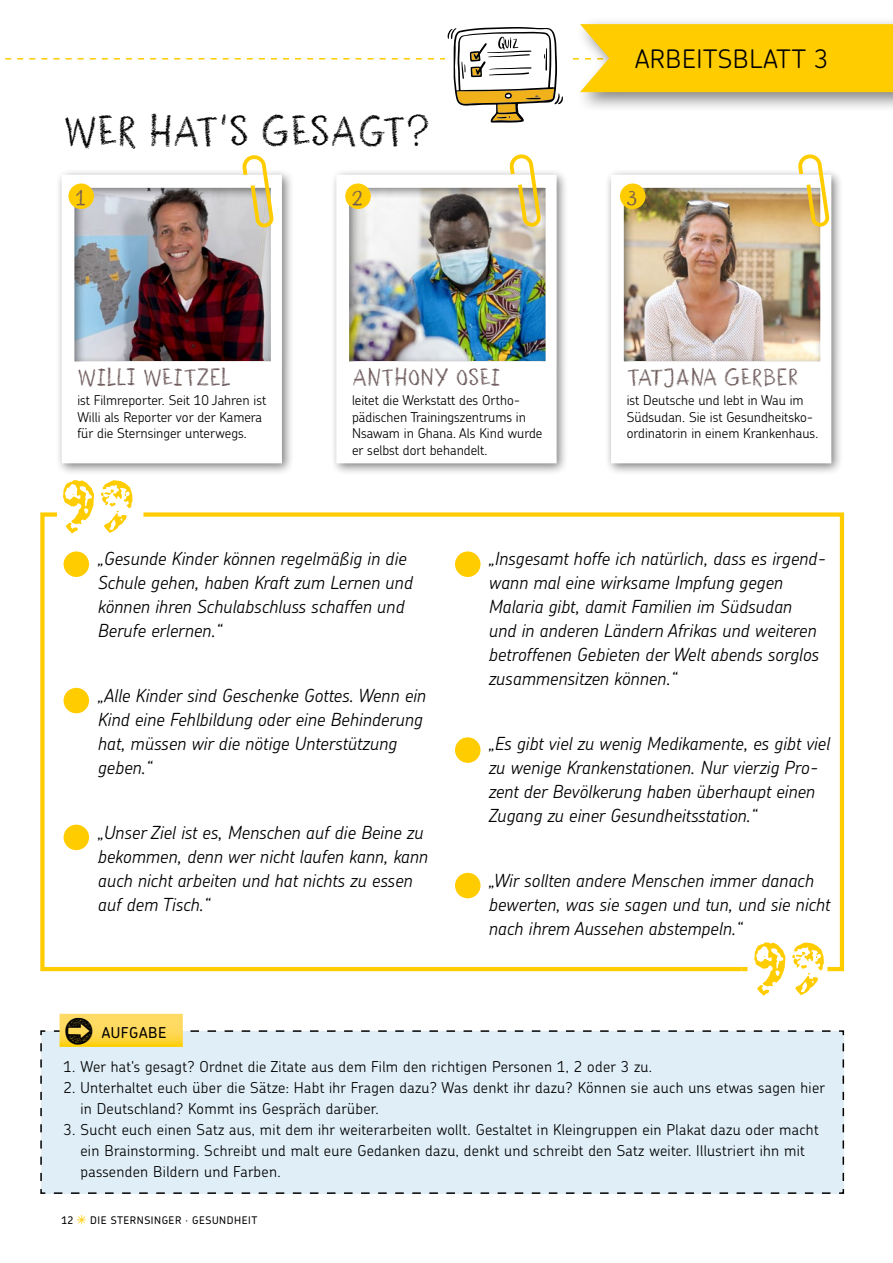
<style>
.page{position:relative;width:893px;height:1263px;background:#fff}
.page>*{position:absolute;margin:0;border:0;box-sizing:border-box;transform-origin:0 0}
.t1{font:40.5px "KG Arrows";color:#000}
.t2{font:37.5px "Sternsinger";color:#000}
.t3{font:300 25.5px "Chevin";letter-spacing:.02em;color:#000}
.t4{font:21px "Sternsinger";color:#695556}
.t5{font:italic 300 18px/24px "Chevin Pro";color:#000}
.t6{font:18px "Sternsinger";color:#695556}
.t7{font:300 15px/21px "Chevin";letter-spacing:.02em;color:#000}
.t8{font:500 15px "Chevin";letter-spacing:.04em;color:#000}
.t9{font:300 13.5px/16.5px "Chevin";color:#000}
.t10{font:500 10.5px "Chevin";letter-spacing:.05em;color:#000}
.s1{font-family:"Sternsinger";font-weight:400;color:#fc0}
</style>
<div class="page">
<svg style="left:40px;top:512px;width:99px;height:460px"></svg>
<svg style="left:139px;top:512px;width:706px;height:460px"></svg>
<div style="left:40px;top:1030px;width:805px;height:164px;background:#e0eef7"></div>
<svg style="left:50px;top:1014px;width:780px;height:33px"></svg>
<div style="left:55px;top:168px;width:239px;height:308px;background:#000;opacity:.5"></div>
<img style="left:60px;top:173px;width:224px;height:292px">
<div style="left:330px;top:168px;width:239px;height:308px;background:#000;opacity:.5"></div>
<img style="left:334px;top:173px;width:225px;height:292px">
<div style="left:605px;top:168px;width:239px;height:308px;background:#000;opacity:.5"></div>
<img style="left:609px;top:173px;width:224px;height:292px">
<svg style="left:798px;top:154px;width:31px;height:73px"></svg>
<svg style="left:510px;top:154px;width:31px;height:73px"></svg>
<svg style="left:242px;top:155px;width:31px;height:73px"></svg>
<div style="left:68px;top:183px;width:26px;height:26px;background:#fc0;border-radius:50%"></div>
<div style="left:345px;top:183px;width:26px;height:26px;background:#fc0;border-radius:50%"></div>
<div style="left:620px;top:183px;width:25px;height:26px;background:#fc0;border-radius:50%"></div>
<div style="left:64px;top:551px;width:25px;height:26px;background:#fc0;border-radius:50%"></div>
<div style="left:455px;top:551px;width:25px;height:26px;background:#fc0;border-radius:50%"></div>
<div style="left:64px;top:688px;width:25px;height:25px;background:#fc0;border-radius:50%"></div>
<div style="left:64px;top:825px;width:25px;height:25px;background:#fc0;border-radius:50%"></div>
<div style="left:455px;top:737px;width:25px;height:26px;background:#fc0;border-radius:50%"></div>
<div style="left:455px;top:873px;width:25px;height:25px;background:#fc0;border-radius:50%"></div>
<svg style="left:63px;top:480px;width:70px;height:53px"></svg>
<svg style="left:754px;top:942px;width:70px;height:54px"></svg>
<svg style="left:742px;top:967px;width:5px;height:4px"></svg>
<div style="left:574px;top:16px;width:319px;height:96px;background:#f6f6f6"></div>
<svg style="left:5px;top:24px;width:888px;height:99px"></svg>
<h2 class="t2" style="left:63px;top:105px;width:369px">WER HAT'S GESAGT?</h2>
<h3 class="t3" style="left:635px;top:43px;width:195px">ARBEITSBLATT 3</h3>
<p class="t6" style="left:75px;top:185px;width:13px">1</p>
<p class="t6" style="left:351px;top:185px;width:13px">2</p>
<p class="t6" style="left:626px;top:185px;width:13px">3</p>
<p class="t4" style="left:77px;top:362px;width:155px">WILLI WEITZEL</p>
<p class="t9" style="left:77px;top:392px;width:190px">ist Filmreporter. Seit 10 Jahren ist<br>Willi als Reporter vor der Kamera für die Sternsinger unterwegs.</p>
<p class="t4" style="left:352px;top:362px;width:150px">ANTHONY OSEI</p>
<p class="t9" style="left:352px;top:392px;width:192px">leitet die Werkstatt des Ortho&shy;pädischen Trainingszentrums in<br>Nsawam in Ghana. Als Kind wurde er selbst dort behandelt.</p>
<p class="t4" style="left:627px;top:362px;width:174px">TATJANA GERBER</p>
<p class="t9" style="left:627px;top:392px;width:193px">ist Deutsche und lebt in Wau im<br>Südsudan. Sie ist Gesundheitsko&shy;ordinatorin in einem Krankenhaus.</p>
<p class="t5" style="left:98px;top:546px;width:316px">„Gesunde Kinder können regelmäßig in die Schule gehen, haben Kraft zum Lernen und können ihren Schulabschluss schaffen und Berufe erlernen.“</p>
<p class="t5" style="left:98px;top:683px;width:330px">„Alle Kinder sind Geschenke Gottes. Wenn ein Kind eine Fehlbildung oder eine Behinderung hat, müssen wir die nötige Unterstützung geben.“</p>
<p class="t5" style="left:98px;top:820px;width:332px">„Unser Ziel ist es, Menschen auf die Beine zu bekommen, denn wer nicht laufen kann, kann auch nicht arbeiten und hat nichts zu essen auf dem Tisch.“</p>
<p class="t5" style="left:489px;top:546px;width:339px">„Insgesamt hoffe ich natürlich, dass es irgend&shy;wann mal eine wirksame Impfung gegen Malaria gibt, damit Familien im Südsudan<br>und in anderen Ländern Afrikas und weiteren betroffenen Gebieten der Welt abends sorglos zusammensitzen können.“</p>
<p class="t5" style="left:489px;top:731px;width:343px">„Es gibt viel zu wenig Medikamente, es gibt viel zu wenige Krankenstationen. Nur vierzig Pro&shy;zent der Bevölkerung haben überhaupt einen Zugang zu einer Gesundheitsstation.“</p>
<p class="t5" style="left:489px;top:868px;width:343px">„Wir sollten andere Menschen immer danach bewerten, was sie sagen und tun, und sie nicht nach ihrem Aussehen abstempeln.“</p>
<h1 class="t1" style="left:63px;top:1013px;width:32px">Z</h1>
<p class="t8" style="left:102px;top:1023px;width:66px">AUFGABE</p>
<p class="t7" style="left:63px;top:1056px;width:590px">1. Wer hat's gesagt? Ordnet die Zitate aus dem Film den richtigen Personen 1, 2 oder 3 zu.</p>
<p class="t7" style="left:80px;top:1077px;width:746px;text-indent:-17px">2. Unterhaltet euch über die Sätze: Habt ihr Fragen dazu? Was denkt ihr dazu? Können sie auch uns etwas sagen hier in Deutschland? Kommt ins Gespräch darüber.</p>
<p class="t7" style="left:80px;top:1119px;width:740px;text-indent:-17px">3. Sucht euch einen Satz aus, mit dem ihr weiterarbeiten wollt. Gestaltet in Kleingruppen ein Plakat dazu oder macht ein Brainstorming. Schreibt und malt eure Gedanken dazu, denkt und schreibt den Satz weiter. Illustriert ihn mit passenden Bildern und Farben.</p>
<p class="t10" style="left:62px;top:1213px;width:197px">12 <span class="s1">*</span> DIE STERNSINGER · GESUNDHEIT</p>
</div>
